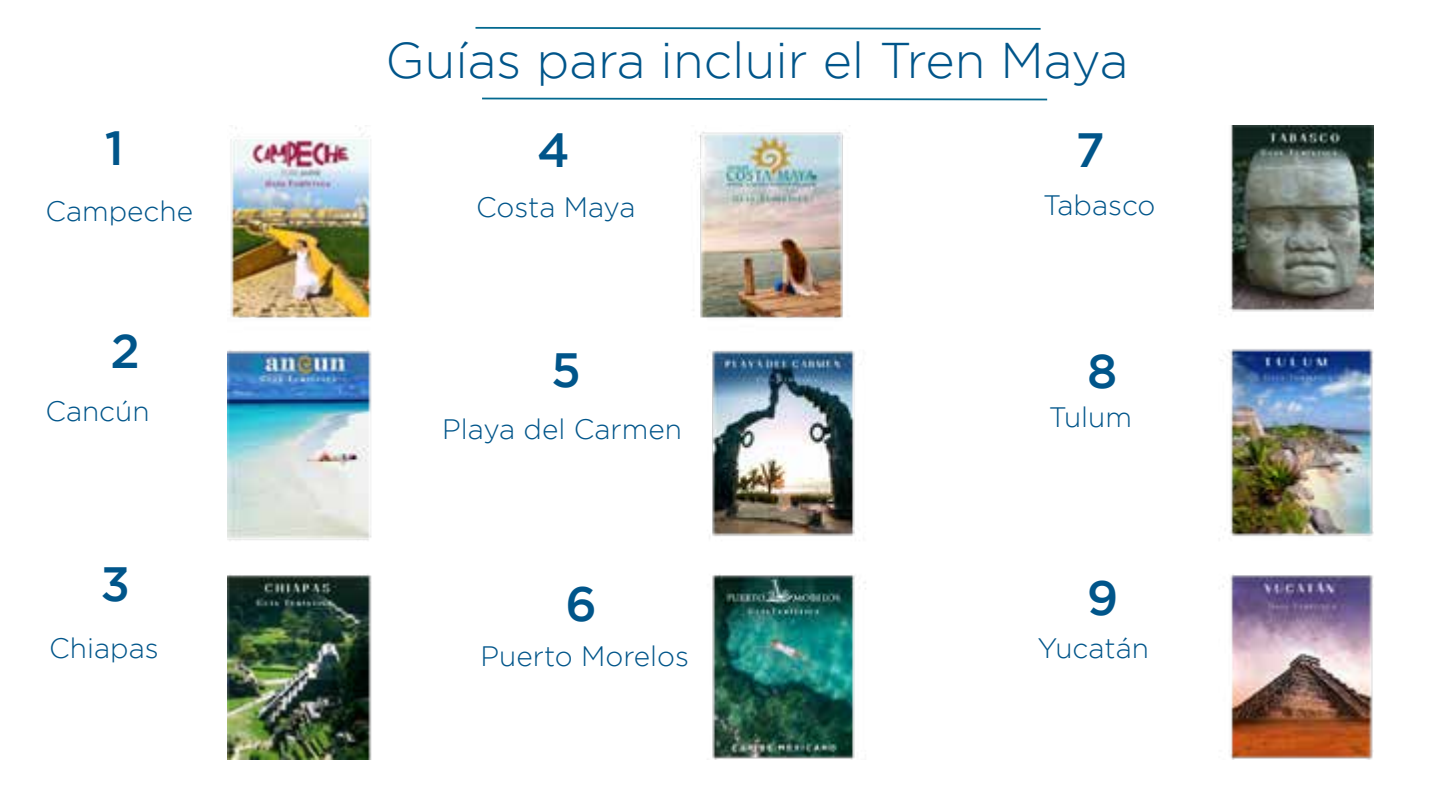
<style>
.page{position:relative;width:1440px;height:810px;background:#fff}
.page>*{position:absolute;margin:0;border:0;box-sizing:border-box;transform-origin:0 0}
.t1{font:300 50px "Gotham";color:#00558a}
.t2{font:500 48px "Gotham";color:#00558a}
.t3{font:300 28px "Gotham";color:#00558a}
</style>
<div class="page">
<img style="left:227px;top:126px;width:1147px;height:633px">
<svg style="left:482px;top:97px;width:566px;height:4px"></svg>
<svg style="left:475px;top:26px;width:566px;height:4px"></svg>
<h2 class="t2" style="left:105px;top:121px;width:21px">1</h2>
<p class="t3" style="left:45px;top:196px;width:149px">Campeche</p>
<h2 class="t2" style="left:111px;top:324px;width:31px">2</h2>
<p class="t3" style="left:45px;top:396px;width:106px">Cancún</p>
<h2 class="t2" style="left:101px;top:556px;width:31px">3</h2>
<p class="t3" style="left:49px;top:632px;width:111px">Chiapas</p>
<h1 class="t1" style="left:386px;top:33px;width:744px">Guías para incluir el Tren Maya</h1>
<h2 class="t2" style="left:537px;top:123px;width:34px">4</h2>
<p class="t3" style="left:476px;top:192px;width:161px">Costa Maya</p>
<h2 class="t2" style="left:551px;top:342px;width:31px">5</h2>
<p class="t3" style="left:442px;top:413px;width:241px">Playa del Carmen</p>
<h2 class="t2" style="left:565px;top:576px;width:33px">6</h2>
<p class="t3" style="left:480px;top:640px;width:210px">Puerto Morelos</p>
<h2 class="t2" style="left:1075px;top:123px;width:31px">7</h2>
<p class="t3" style="left:1043px;top:190px;width:114px">Tabasco</p>
<h2 class="t2" style="left:1087px;top:344px;width:32px">8</h2>
<p class="t3" style="left:1049px;top:402px;width:85px">Tulum</p>
<h2 class="t2" style="left:1087px;top:570px;width:33px">9</h2>
<p class="t3" style="left:1037px;top:632px;width:113px">Yucatán</p>
</div>
